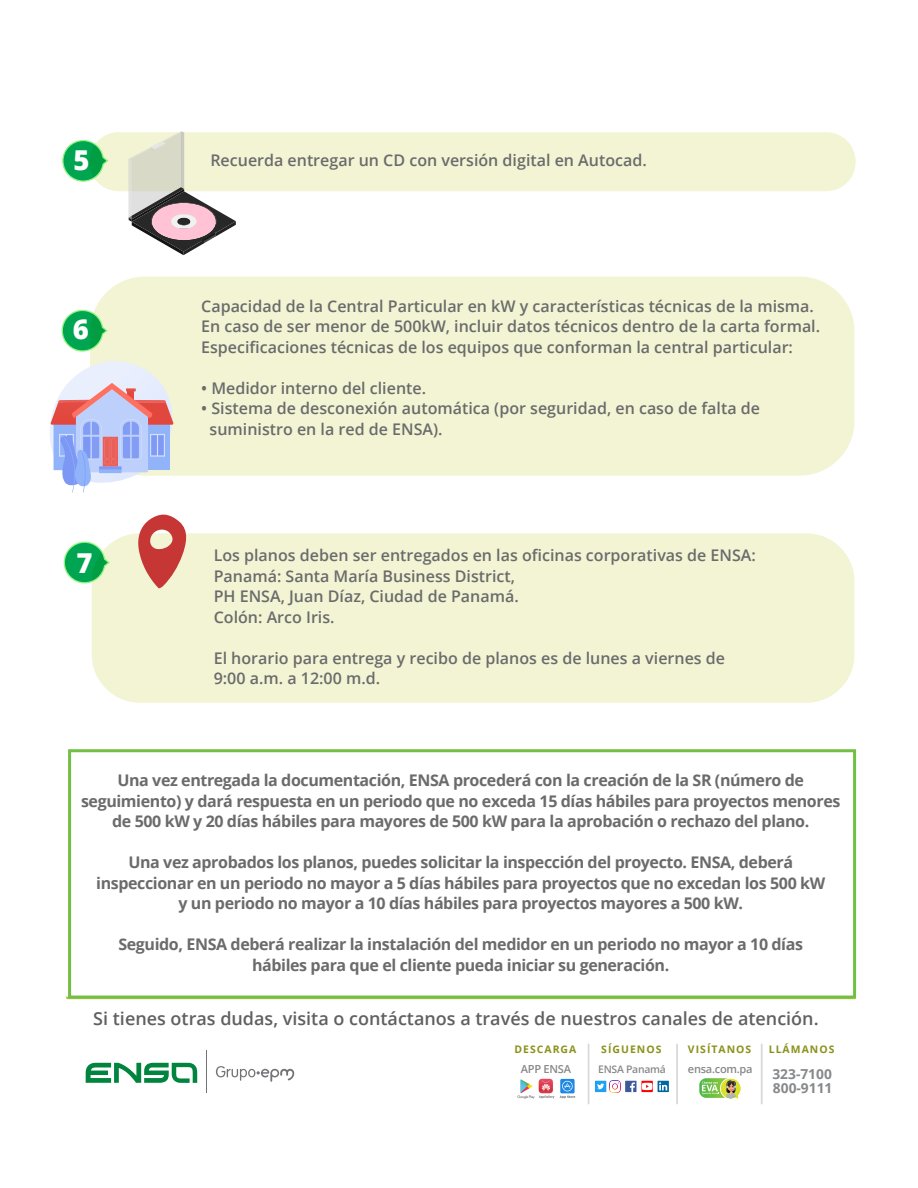
<style>
.page{position:relative;width:918px;height:1188px;background:#fff}
.page>*{position:absolute;margin:0;border:0;box-sizing:border-box;transform-origin:0 0}
.t1{font:800 27.45px "Open Sans";color:#fff}
.t2{font:600 18px "Open Sans";color:#606060}
.t3{font:600 16.05px/20.5px "Open Sans";color:#6b6b6b}
.t4{font:700 16.05px/20.5px "Open Sans";letter-spacing:-.025em;color:#6b6b6b;text-align:center}
.t5{font:700 13.8px "Open Sans";color:#86888a}
.t6{font:600 11.1px "Open Sans";letter-spacing:-.025em;color:#86888a}
.t7{font:700 10.35px "Open Sans";letter-spacing:.1em;color:#8a921a}
.t8{font:600 10.35px "Open Sans";letter-spacing:-.025em;color:#86888a}
</style>
<div class="page">
<div style="left:90px;top:277px;width:765px;height:199px;background:#f2f4d4;border-radius:55px"></div>
<svg style="left:62px;top:310px;width:46px;height:42px"></svg>
<div style="left:92px;top:533px;width:763px;height:170px;background:#f2f4d4;border-radius:48px"></div>
<svg style="left:86px;top:1063px;width:111px;height:20px"></svg>
<svg style="left:216px;top:1066px;width:78px;height:16px"></svg>
<hr style="left:206px;top:1050px;width:1px;height:43px;background:#737276">
<svg style="left:699px;top:1078px;width:42px;height:21px"></svg>
<hr style="left:588px;top:1044px;width:1px;height:60px;background:#d8d9da">
<hr style="left:676px;top:1044px;width:2px;height:60px;background:#d8d9da">
<hr style="left:761px;top:1044px;width:2px;height:60px;background:#d8d9da">
<div style="left:595px;top:1081px;width:11px;height:11px;background:#1da1f2"></div>
<svg style="left:597px;top:1081px;width:24px;height:11px"></svg>
<svg style="left:658px;top:1081px;width:11px;height:11px"></svg>
<svg style="left:659px;top:1082px;width:8px;height:8px"></svg>
<svg style="left:641px;top:1081px;width:12px;height:11px"></svg>
<svg style="left:642px;top:1083px;width:10px;height:7px"></svg>
<div style="left:625px;top:1081px;width:11px;height:11px;background:#3d5a98"></div>
<svg style="left:630px;top:1082px;width:5px;height:10px"></svg>
<img style="left:517px;top:1078px;width:59px;height:21px">
<div style="left:89px;top:132px;width:767px;height:59px;background:#f2f4d4;border-radius:29px"></div>
<svg style="left:62px;top:140px;width:46px;height:42px"></svg>
<svg style="left:64px;top:542px;width:46px;height:41px"></svg>
<svg style="left:50px;top:361px;width:125px;height:132px"></svg>
<svg style="left:129px;top:131px;width:107px;height:124px"></svg>
<svg style="left:137px;top:514px;width:53px;height:74px"></svg>
<div style="left:68px;top:749px;width:788px;height:250px;border:3px solid #72bf44"></div>
<h1 class="t1" style="left:74px;top:139px;width:18px">5</h1>
<h1 class="t1" style="left:73px;top:309px;width:18px">6</h1>
<h1 class="t1" style="left:77px;top:542px;width:18px">7</h1>
<p class="t3" style="left:210px;top:150px;width:438px">Recuerda entregar un CD con versión digital en Autocad.</p>
<p class="t3" style="left:201px;top:295px;width:620px">Capacidad de la Central Particular en kW y características técnicas de la misma.<br>En caso de ser menor de 500kW, incluir datos técnicos dentro de la carta formal.<br>Especificaciones técnicas de los equipos que conforman la central particular:</p>
<p class="t3" style="left:201px;top:377px;width:226px">• Medidor interno del cliente.</p>
<p class="t3" style="left:210px;top:398px;width:552px;text-indent:-8px">• Sistema de desconexión automática (por seguridad, en caso de falta de suministro en la red de ENSA).</p>
<p class="t3" style="left:214px;top:545px;width:544px">Los planos deben ser entregados en las oficinas corporativas de ENSA:<br>Panamá: Santa María Business District,<br>PH ENSA, Juan Díaz, Ciudad de Panamá.<br>Colón: Arco Iris.</p>
<p class="t3" style="left:214px;top:647px;width:513px">El horario para entrega y recibo de planos es de lunes a viernes de<br>9:00 a.m. a 12:00 m.d.</p>
<p class="t4" style="left:81px;top:770px;width:761px">Una vez entregada la documentación, ENSA procederá con la creación de la SR (número de seguimiento) y dará respuesta en un periodo que no exceda 15 días hábiles para proyectos menores de 500 kW y 20 días hábiles para mayores de 500 kW para la aprobación o rechazo del plano.</p>
<p class="t4" style="left:96px;top:852px;width:731px">Una vez aprobados los planos, puedes solicitar la inspección del proyecto. ENSA, deberá inspeccionar en un periodo no mayor a 5 días hábiles para proyectos que no excedan los 500 kW y un periodo no mayor a 10 días hábiles para proyectos mayores a 500 kW.</p>
<p class="t4" style="left:118px;top:934px;width:686px">Seguido, ENSA deberá realizar la instalación del medidor en un periodo no mayor a 10 días hábiles para que el cliente pueda iniciar su generación.</p>
<p class="t2" style="left:93px;top:1006px;width:727px">Si tienes otras dudas, visita o contáctanos a través de nuestros canales de atención.</p>
<p class="t8" style="left:598px;top:1062px;width:69px">ENSA Panamá</p>
<p class="t6" style="left:688px;top:1062px;width:66px">ensa.com.pa</p>
<p class="t7" style="left:601px;top:1042px;width:62px">SÍGUENOS</p>
<p class="t7" style="left:688px;top:1042px;width:65px">VISÍTANOS</p>
<p class="t7" style="left:769px;top:1042px;width:67px">LLÁMANOS</p>
<p class="t5" style="left:772px;top:1064px;width:61px">323-7100</p>
<p class="t7" style="left:514px;top:1042px;width:63px">DESCARGA</p>
<p class="t6" style="left:521px;top:1062px;width:52px">APP ENSA</p>
<p class="t5" style="left:773px;top:1078px;width:61px">800-9111</p>
</div>
